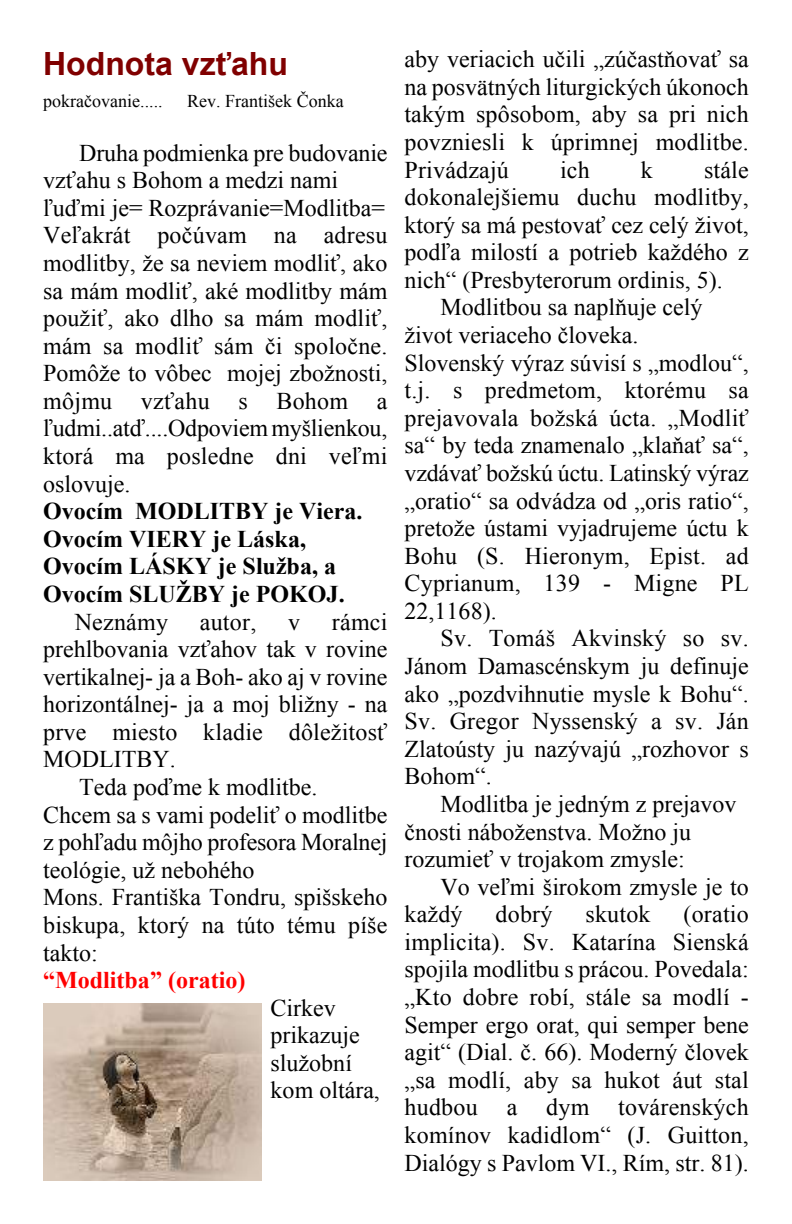
<style>
.page{position:relative;width:792px;height:1224px;background:#fff}
.page>*{position:absolute;margin:0;border:0;box-sizing:border-box;transform-origin:0 0}
.t1{font:700 32px "Arial";color:#800000}
.t2{font:24px/27.6px "Times New Roman";color:#000}
.t3{font:700 24px/27.6px "Times New Roman";color:#000}
.t4{font:700 24px "Times New Roman";color:#f00}
.t5{font:18px "Times New Roman";color:#000}
</style>
<div class="page">
<img style="left:43px;top:1004px;width:219px;height:177px">
<h1 class="t1" style="left:43px;top:52px;width:246px">Hodnota vzťahu</h1>
<p class="t5" style="left:43px;top:95px;width:121px">pokračovanie.....</p>
<p class="t5" style="left:187px;top:95px;width:158px">Rev. František Čonka</p>
<p class="t2" style="left:43px;top:141px;width:346px;text-indent:36px">Druha podmienka pre budovanie vzťahu s Bohom a medzi nami ľuďmi je= Rozprávanie=Modlitba=<br>Veľakrát počúvam na adresu modlitby, že sa neviem modliť, ako sa mám modliť, aké modlitby mám použiť, ako dlho sa mám modliť, mám sa modliť sám či spoločne.<br>Pomôže to vôbec mojej zbožnosti, môjmu vzťahu s Bohom a ľudmi..atď....Odpoviem myšlienkou, ktorá ma posledne dni veľmi oslovuje.</p>
<p class="t3" style="left:43px;top:500px;width:321px">Ovocím MODLITBY je Viera.<br>Ovocím VIERY je Láska,<br>Ovocím LÁSKY je Služba, a<br>Ovocím SLUŽBY je POKOJ.</p>
<p class="t2" style="left:75px;top:610px;width:95px">Neznámy</p>
<p class="t2" style="left:200px;top:610px;width:58px">autor,</p>
<p class="t2" style="left:288px;top:610px;width:13px">v</p>
<p class="t2" style="left:332px;top:610px;width:57px">rámci</p>
<p class="t2" style="left:43px;top:638px;width:346px">prehlbovania vzťahov tak v rovine</p>
<p class="t2" style="left:43px;top:665px;width:346px">vertikalnej- ja a Boh- ako aj v rovine</p>
<p class="t2" style="left:43px;top:693px;width:346px">horizontálnej- ja a moj bližny - na</p>
<p class="t2" style="left:43px;top:720px;width:346px">prve miesto kladie dôležitosť</p>
<p class="t2" style="left:43px;top:748px;width:134px">MODLITBY.</p>
<p class="t2" style="left:79px;top:776px;width:240px">Teda poďme k modlitbe.</p>
<p class="t2" style="left:43px;top:803px;width:346px">Chcem sa s vami podeliť o modlitbe</p>
<p class="t2" style="left:43px;top:831px;width:346px">z pohľadu môjho profesora Moralnej</p>
<p class="t2" style="left:43px;top:858px;width:213px">teológie, už nebohého</p>
<p class="t2" style="left:43px;top:886px;width:346px">Mons. Františka Tondru, spišskeho</p>
<p class="t2" style="left:43px;top:913px;width:346px">biskupa, ktorý na túto tému píše</p>
<p class="t2" style="left:43px;top:941px;width:56px">takto:</p>
<p class="t4" style="left:43px;top:972px;width:204px">“Modlitba” (oratio)</p>
<p class="t2" style="left:271px;top:996px;width:111px">Cirkev prikazuje služobní kom oltára,</p>
<p class="t2" style="left:405px;top:48px;width:346px;text-align:justify">aby veriacich učili „zúčastňovať sa na posvätných liturgických úkonoch takým spôsobom, aby sa pri nich povzniesli k úprimnej modlitbe.<br>Privádzajú</p>
<p class="t2" style="left:560px;top:158px;width:31px">ich</p>
<p class="t2" style="left:641px;top:158px;width:13px">k</p>
<p class="t2" style="left:704px;top:158px;width:46px">stále</p>
<p class="t2" style="left:405px;top:186px;width:346px">dokonalejšiemu duchu modlitby,</p>
<p class="t2" style="left:405px;top:213px;width:346px">ktorý sa má pestovať cez celý život,</p>
<p class="t2" style="left:405px;top:241px;width:346px">podľa milostí a potrieb každého z</p>
<p class="t2" style="left:405px;top:268px;width:320px">nich“ (Presbyterorum ordinis, 5).</p>
<p class="t2" style="left:441px;top:296px;width:264px">Modlitbou sa naplňuje celý</p>
<p class="t2" style="left:405px;top:324px;width:235px">život veriaceho človeka.</p>
<p class="t2" style="left:405px;top:351px;width:346px">Slovenský výraz súvisí s „modlou“,</p>
<p class="t2" style="left:405px;top:379px;width:346px">t.j. s predmetom, ktorému sa</p>
<p class="t2" style="left:405px;top:406px;width:346px">prejavovala božská úcta. „Modliť</p>
<p class="t2" style="left:405px;top:434px;width:346px">sa“ by teda znamenalo „klaňať sa“,</p>
<p class="t2" style="left:405px;top:461px;width:346px">vzdávať božskú úctu. Latinský výraz</p>
<p class="t2" style="left:405px;top:489px;width:346px">„oratio“ sa odvádza od „oris ratio“,</p>
<p class="t2" style="left:405px;top:517px;width:346px">pretože ústami vyjadrujeme úctu k</p>
<p class="t2" style="left:405px;top:544px;width:346px">Bohu (S. Hieronym, Epist. ad</p>
<p class="t2" style="left:405px;top:572px;width:346px">Cyprianum, 139 - Migne PL</p>
<p class="t2" style="left:405px;top:599px;width:94px">22,1168).</p>
<p class="t2" style="left:441px;top:627px;width:310px">Sv. Tomáš Akvinský so sv.</p>
<p class="t2" style="left:405px;top:655px;width:346px">Jánom Damascénskym ju definuje</p>
<p class="t2" style="left:405px;top:682px;width:346px">ako „pozdvihnutie mysle k Bohu“.</p>
<p class="t2" style="left:405px;top:710px;width:346px">Sv. Gregor Nyssenský a sv. Ján</p>
<p class="t2" style="left:405px;top:737px;width:346px">Zlatoústy ju nazývajú „rozhovor s</p>
<p class="t2" style="left:405px;top:765px;width:89px">Bohom“.</p>
<p class="t2" style="left:441px;top:792px;width:298px">Modlitba je jedným z prejavov</p>
<p class="t2" style="left:405px;top:820px;width:288px">čnosti náboženstva. Možno ju</p>
<p class="t2" style="left:405px;top:848px;width:282px">rozumieť v trojakom zmysle:</p>
<p class="t2" style="left:441px;top:875px;width:310px">Vo veľmi širokom zmysle je to</p>
<p class="t2" style="left:405px;top:903px;width:60px">každý</p>
<p class="t2" style="left:496px;top:903px;width:58px">dobrý</p>
<p class="t2" style="left:585px;top:903px;width:67px">skutok</p>
<p class="t2" style="left:405px;top:903px;width:346px;text-align:justify;text-indent:279px">(oratio implicita). Sv. Katarína Sienská spojila modlitbu s prácou. Povedala: „Kto dobre robí, stále sa modlí - Semper ergo orat, qui semper bene agit“ (Dial. č. 66). Moderný človek „sa modlí, aby sa hukot áut stal hudbou a dym továrenských komínov kadidlom“ (J. Guitton, Dialógy s Pavlom VI., Rím, str. 81).</p>
</div>
